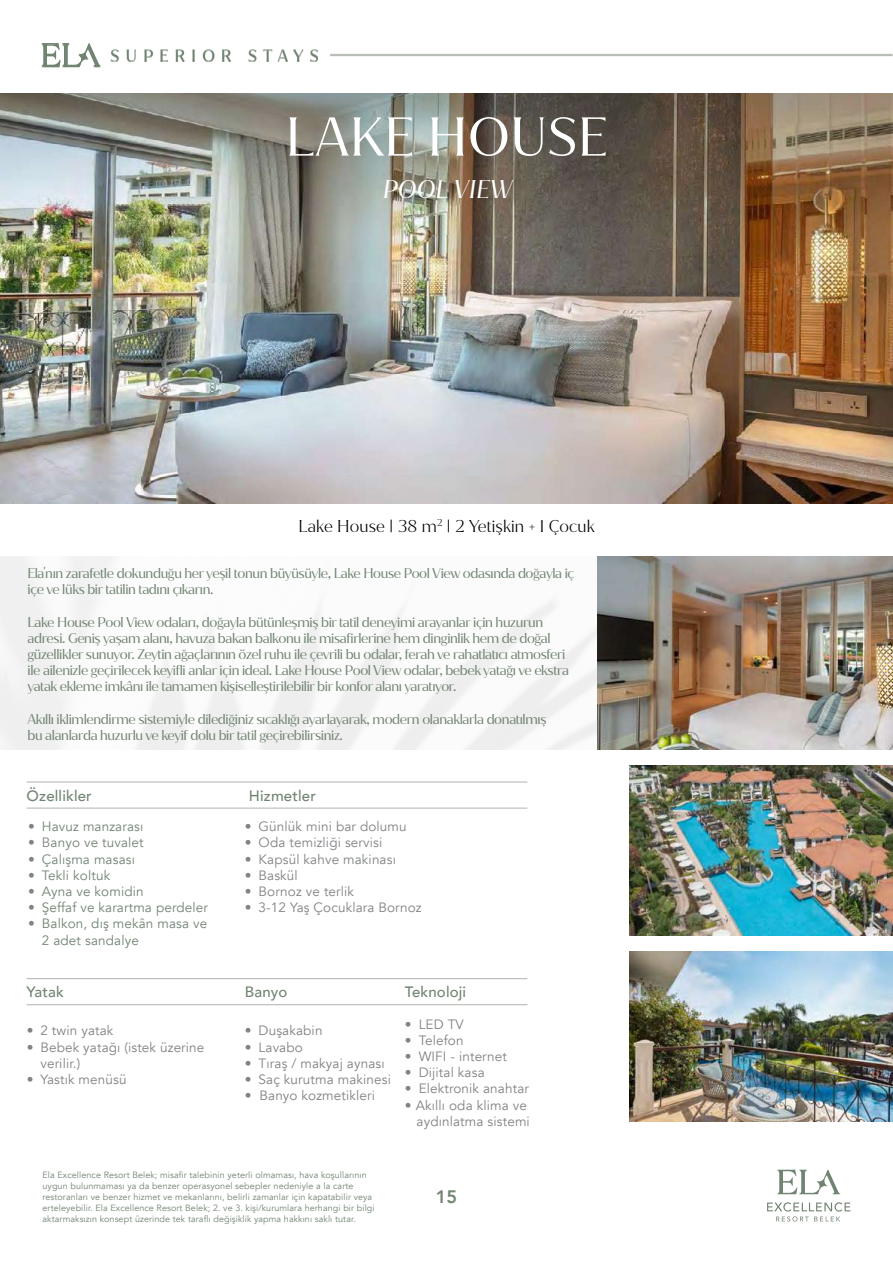
<style>
.page{position:relative;width:893px;height:1263px;background:#fff}
.page>*{position:absolute;margin:0;border:0;box-sizing:border-box;transform-origin:0 0}
.t1{font:52.5px "Jazmin";letter-spacing:.01em;color:#fff}
.t2{font:italic 24.6px "Jazmin";letter-spacing:.01em;color:#fff}
.t3{font:800 18px "Avenir";color:#718472}
.t4{font:300 16.5px "Jazmin";letter-spacing:.01em;color:#000}
.t5{font:15.9px "Jazmin";letter-spacing:.4em;color:#718472}
.t6{font:500 15px "Avenir";letter-spacing:.01em;color:#718472}
.t7{font:13.5px/16.2px "Jazmin";letter-spacing:-.025em;color:#718472}
.t8{font:13.5px/16.2px "Avenir";letter-spacing:.01em;color:#808285;text-align:right}
.t9{font:13.5px/16.2px "Avenir";letter-spacing:.01em;color:#718472}
.t10{font:9px/10.8px "Avenir";letter-spacing:.01em;color:#718472}
.s1{font-family:"Avenir";font-weight:400}
.s2{color:#808285}
</style>
<div class="page">
<svg style="left:777px;top:1169px;width:63px;height:25px"></svg>
<svg style="left:767px;top:1202px;width:83px;height:19px"></svg>
<img style="left:0;top:263px;width:893px;height:240px">
<img style="left:0;top:93px;width:893px;height:170px">
<img style="left:629px;top:951px;width:264px;height:170px">
<img style="left:629px;top:765px;width:264px;height:170px">
<hr style="left:27px;top:808px;width:500px;height:1px;background:#aeb5ab">
<hr style="left:27px;top:782px;width:500px;height:1px;background:#aeb5ab">
<hr style="left:27px;top:1004px;width:500px;height:1px;background:#aeb5ab">
<hr style="left:27px;top:978px;width:500px;height:1px;background:#aeb5ab">
<img style="left:597px;top:557px;width:296px;height:192px">
<hr style="left:330px;top:55px;width:563px;height:1px;background:#aeb5ab">
<hr style="left:330px;top:54px;width:563px;height:1px;background:#aeb5ab">
<svg style="left:42px;top:43px;width:59px;height:24px"></svg>
<p class="t5" style="left:111px;top:47px;width:209px">SUPERIOR STAYS</p>
<h1 class="t1" style="left:286px;top:105px;width:323px">LAKE HOUSE</h1>
<h2 class="t2" style="left:382px;top:174px;width:131px">POOL VIEW</h2>
<p class="t4" style="left:299px;top:516px;width:297px">Lake House <span class="s1">|</span> 38 m<sup>2</sup> <span class="s1">|</span> 2 Yetişkin + 1 Çocuk</p>
<p class="t7" style="left:28px;top:565px;width:548px">Ela'nın zarafetle dokunduğu her yeşil tonun büyüsüyle, Lake House Pool View odasında doğayla iç içe ve lüks bir tatilin tadını çıkarın.</p>
<p class="t7" style="left:28px;top:614px;width:543px">Lake House Pool View odaları, doğayla bütünleşmiş bir tatil deneyimi arayanlar için huzurun adresi. Geniş yaşam alanı, havuza bakan balkonu ile misafirlerine hem dinginlik hem de doğal güzellikler sunuyor. Zeytin ağaçlarının özel ruhu ile çevrili bu odalar, ferah ve rahatlatıcı atmosferi ile ailenizle geçirilecek keyifli anlar için ideal. Lake House Pool View odalar, bebek yatağı ve ekstra yatak ekleme imkânı ile tamamen kişiselleştirilebilir bir konfor alanı yaratıyor.</p>
<p class="t7" style="left:28px;top:711px;width:520px">Akıllı iklimlendirme sistemiyle dilediğiniz sıcaklığı ayarlayarak, modern olanaklarla donatılmış bu alanlarda huzurlu ve keyif dolu bir tatil geçirebilirsiniz.</p>
<p class="t6" style="left:27px;top:783px;width:67px">Özellikler</p>
<p class="t6" style="left:249px;top:783px;width:69px">Hizmetler</p>
<p class="t9" style="left:28px;top:819px;width:117px"><span class="s2">•</span> Havuz manzarası</p>
<p class="t9" style="left:28px;top:835px;width:117px"><span class="s2">• B</span>anyo ve tuvalet</p>
<p class="t9" style="left:28px;top:851px;width:108px"><span class="s2">•</span> Çalışma masası</p>
<p class="t9" style="left:28px;top:867px;width:83px"><span class="s2">•</span> Tekli koltuk</p>
<p class="t9" style="left:28px;top:883px;width:117px"><span class="s2">•</span> Ayna ve komidin</p>
<p class="t9" style="left:28px;top:900px;width:181px"><span class="s2">•</span> Şeffaf ve karartma perdeler</p>
<p class="t9" style="left:42px;top:916px;width:167px;text-indent:-14px"><span class="s2">•</span> Balkon, dış mekân masa ve<br>2 adet sandalye</p>
<p class="t8" style="left:245px;top:819px;width:163px">• Günlük mini bar dolumu</p>
<p class="t8" style="left:245px;top:835px;width:139px">• Oda temizliği servisi</p>
<p class="t8" style="left:245px;top:851px;width:153px">• Kapsül kahve makinası</p>
<p class="t8" style="left:245px;top:867px;width:54px">• Baskül</p>
<p class="t8" style="left:245px;top:883px;width:111px">• Bornoz ve terlik</p>
<p class="t8" style="left:245px;top:900px;width:178px">• 3-12 Yaş Çocuklara Bornoz</p>
<p class="t6" style="left:27px;top:979px;width:39px">Yatak</p>
<p class="t8" style="left:27px;top:1023px;width:88px">• 2 twin yatak</p>
<p class="t8" style="left:40px;top:1039px;width:166px;text-align:left;text-indent:-14px">• Bebek yatağı (istek üzerine verilir.)</p>
<p class="t8" style="left:27px;top:1071px;width:101px">• Yastık menüsü</p>
<p class="t6" style="left:245px;top:979px;width:44px">Banyo</p>
<p class="t8" style="left:245px;top:1023px;width:79px">• Duşakabin</p>
<p class="t8" style="left:245px;top:1039px;width:59px">• Lavabo</p>
<p class="t8" style="left:245px;top:1055px;width:141px">• Tıraş / makyaj aynası</p>
<p class="t8" style="left:245px;top:1071px;width:148px">• Saç kurutma makinesi</p>
<p class="t8" style="left:245px;top:1088px;width:132px">• Banyo kozmetikleri</p>
<p class="t6" style="left:405px;top:979px;width:63px">Teknoloji</p>
<p class="t8" style="left:405px;top:1016px;width:60px">• LED TV</p>
<p class="t8" style="left:405px;top:1032px;width:60px">• Telefon</p>
<p class="t8" style="left:405px;top:1048px;width:103px">• WIFI - internet</p>
<p class="t8" style="left:405px;top:1065px;width:81px">• Dijital kasa</p>
<p class="t8" style="left:405px;top:1081px;width:126px">• Elektronik anahtar</p>
<p class="t8" style="left:405px;top:1097px;width:126px">• Akıllı oda klima ve aydınlatma sistemi</p>
<p class="t10" style="left:43px;top:1170px;width:334px">Ela Excellence Resort Belek; misafir talebinin yeterli olmaması, hava koşullarının uygun bulunmaması ya da benzer operasyonel sebepler nedeniyle a la carte restoranları ve benzer hizmet ve mekanlarını, belirli zamanlar için kapatabilir veya erteleyebilir. Ela Excellence Resort Belek; 2. ve 3. kişi/kurumlara herhangi bir bilgi aktarmaksızın konsept üzerinde tek taraflı değişiklik yapma hakkını saklı tutar.</p>
<h3 class="t3" style="left:436px;top:1182px;width:23px">15</h3>
</div>
